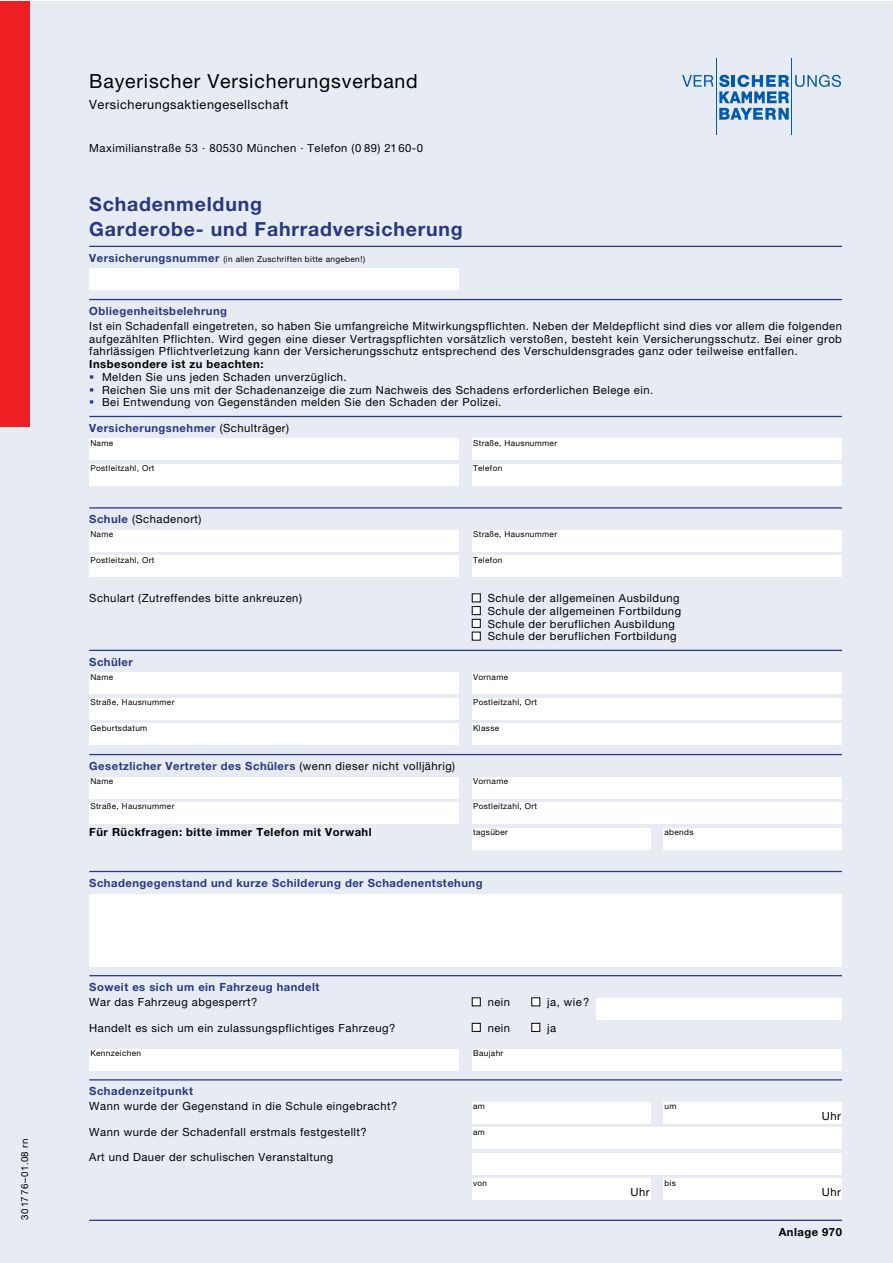
<style>
.page{position:relative;width:893px;height:1263px;background:#fff}
.page>*{position:absolute;margin:0;border:0;box-sizing:border-box;transform-origin:0 0}
.t1{font:700 19.5px/25.5px "Helvetica Neue";letter-spacing:.04em;color:#273882}
.t2{font:19.5px "Helvetica Neue";letter-spacing:.04em;color:#000}
.t3{font:12.75px "Helvetica Neue";letter-spacing:.04em;color:#000}
.t4{font:11.25px/12.8px "Helvetica Neue";letter-spacing:.04em;color:#000}
.t5{font:700 11.25px "Helvetica Neue";letter-spacing:.04em;color:#273882}
.t6{font:700 11.25px "Helvetica Neue";letter-spacing:.04em;color:#000}
.t7{font:9.75px "Helvetica Neue";letter-spacing:.03em;color:#000}
.t8{font:8.25px "Helvetica Neue";letter-spacing:.04em;color:#000}
.s1{font-weight:700;font-size:11.25px;color:#273882}
.s2{font-weight:400;color:#000}
.s3{font-weight:700;color:#273882}
</style>
<div class="page">
<div style="left:0;top:1px;width:893px;height:1262px;background:#e7ecf4"></div>
<hr style="left:89px;top:246px;width:753px;height:1px;background:#273882">
<hr style="left:89px;top:299px;width:753px;height:1px;background:#273882">
<hr style="left:89px;top:416px;width:753px;height:1px;background:#273882">
<hr style="left:89px;top:507px;width:753px;height:1px;background:#273882">
<hr style="left:89px;top:650px;width:753px;height:1px;background:#273882">
<hr style="left:89px;top:754px;width:753px;height:1px;background:#273882">
<hr style="left:89px;top:871px;width:753px;height:1px;background:#273882">
<hr style="left:89px;top:975px;width:753px;height:1px;background:#273882">
<hr style="left:89px;top:1079px;width:753px;height:1px;background:#273882">
<div style="left:663px;top:1179px;width:179px;height:21px;background:#fff"></div>
<div style="left:472px;top:1179px;width:179px;height:21px;background:#fff"></div>
<div style="left:472px;top:1153px;width:370px;height:21px;background:#fff"></div>
<div style="left:472px;top:1128px;width:370px;height:21px;background:#fff"></div>
<div style="left:663px;top:1102px;width:179px;height:21px;background:#fff"></div>
<div style="left:472px;top:1102px;width:179px;height:21px;background:#fff"></div>
<div style="left:472px;top:1049px;width:370px;height:21px;background:#fff"></div>
<div style="left:89px;top:1049px;width:370px;height:21px;background:#fff"></div>
<div style="left:532px;top:1023px;width:8px;height:8px;background:#fff"></div>
<div style="left:531px;top:1023px;width:9px;height:8px;border:1px solid #000"></div>
<div style="left:472px;top:1023px;width:8px;height:8px;background:#fff"></div>
<div style="left:472px;top:1023px;width:8px;height:8px;border:1px solid #000"></div>
<div style="left:596px;top:998px;width:246px;height:21px;background:#fff"></div>
<div style="left:532px;top:998px;width:8px;height:8px;background:#fff"></div>
<div style="left:472px;top:998px;width:8px;height:8px;background:#fff"></div>
<div style="left:89px;top:945px;width:753px;height:21px;background:#fff"></div>
<div style="left:89px;top:894px;width:753px;height:21px;background:#fff"></div>
<div style="left:663px;top:828px;width:179px;height:21px;background:#fff"></div>
<div style="left:472px;top:828px;width:179px;height:21px;background:#fff"></div>
<div style="left:472px;top:802px;width:370px;height:22px;background:#fff"></div>
<div style="left:89px;top:802px;width:370px;height:22px;background:#fff"></div>
<div style="left:472px;top:777px;width:370px;height:21px;background:#fff"></div>
<div style="left:89px;top:777px;width:370px;height:21px;background:#fff"></div>
<div style="left:472px;top:724px;width:370px;height:21px;background:#fff"></div>
<div style="left:89px;top:724px;width:370px;height:21px;background:#fff"></div>
<div style="left:472px;top:698px;width:370px;height:21px;background:#fff"></div>
<div style="left:89px;top:698px;width:370px;height:21px;background:#fff"></div>
<div style="left:472px;top:673px;width:370px;height:21px;background:#fff"></div>
<div style="left:89px;top:673px;width:370px;height:21px;background:#fff"></div>
<div style="left:472px;top:632px;width:8px;height:8px;background:#fff"></div>
<div style="left:472px;top:619px;width:8px;height:8px;background:#fff"></div>
<div style="left:472px;top:619px;width:8px;height:9px;border:1px solid #000"></div>
<div style="left:472px;top:606px;width:8px;height:9px;background:#fff"></div>
<div style="left:472px;top:606px;width:8px;height:9px;border:1px solid #000"></div>
<div style="left:472px;top:594px;width:8px;height:8px;background:#fff"></div>
<div style="left:472px;top:556px;width:370px;height:21px;background:#fff"></div>
<div style="left:89px;top:556px;width:370px;height:21px;background:#fff"></div>
<div style="left:472px;top:530px;width:370px;height:21px;background:#fff"></div>
<div style="left:89px;top:530px;width:370px;height:21px;background:#fff"></div>
<div style="left:472px;top:464px;width:370px;height:22px;background:#fff"></div>
<div style="left:89px;top:464px;width:370px;height:22px;background:#fff"></div>
<div style="left:472px;top:439px;width:370px;height:21px;background:#fff"></div>
<div style="left:89px;top:439px;width:370px;height:21px;background:#fff"></div>
<div style="left:89px;top:269px;width:370px;height:21px;background:#fff"></div>
<hr style="left:716px;top:58px;width:1px;height:77px;background:#015aaa">
<hr style="left:791px;top:58px;width:1px;height:77px;background:#015aaa">
<svg style="left:682px;top:75px;width:31px;height:12px"></svg>
<svg style="left:795px;top:75px;width:46px;height:12px"></svg>
<svg style="left:719px;top:75px;width:70px;height:45px"></svg>
<div style="left:0;top:1px;width:30px;height:426px;background:#ee1f23"></div>
<hr style="left:89px;top:1220px;width:753px;height:1px;background:#273882">
<div style="left:89px;top:902px;width:753px;height:56px;background:#fff"></div>
<p class="t7" style="left:21px;top:1220px;width:82px;rotate:-90deg">30 17 76–01.08 rn</p>
<h1 class="t2" style="left:89px;top:74px;width:330px">Bayerischer Versicherungsverband</h1>
<p class="t3" style="left:89px;top:100px;width:201px">Versicherungsaktiengesellschaft</p>
<p class="t4" style="left:89px;top:143px;width:335px">Maximilianstraße 53 · 80530 München · Telefon (0 89) 2160-0</p>
<h1 class="t1" style="left:89px;top:193px;width:375px">Schadenmeldung<br>Garderobe- und Fahrradversicherung</h1>
<p class="t8" style="left:89px;top:256px;width:277px"><span class="s1">Versicherungsnummer</span> (in allen Zuschriften bitte angeben!)</p>
<p class="t5" style="left:89px;top:307px;width:139px">Obliegenheitsbelehrung</p>
<p class="t4" style="left:89px;top:321px;width:754px;text-align:justify">Ist ein Schadenfall eingetreten, so haben Sie umfangreiche Mitwirkungspflichten. Neben der Meldepflicht sind dies vor allem die folgenden aufgezählten Pflichten. Wird gegen eine dieser Vertragspflichten vorsätzlich verstoßen, besteht kein Versicherungsschutz. Bei einer grob fahrlässigen Pflichtverletzung kann der Versicherungsschutz entsprechend des Verschuldensgrades ganz oder teilweise entfallen.</p>
<p class="t6" style="left:89px;top:360px;width:176px">Insbesondere ist zu beachten:</p>
<p class="t4" style="left:102px;top:372px;width:553px">Melden Sie uns jeden Schaden unverzüglich.<br>Reichen Sie uns mit der Schadenanzeige die zum Nachweis des Schadens erforderlichen Belege ein.<br>Bei Entwendung von Gegenständen melden Sie den Schaden der Polizei.</p>
<p class="t5" style="left:89px;top:424px;width:201px">Versicherungsnehmer <span class="s2">(Schulträger)</span></p>
<p class="t8" style="left:90px;top:440px;width:24px">Name</p>
<p class="t8" style="left:473px;top:440px;width:86px">Straße, Hausnummer</p>
<p class="t8" style="left:90px;top:465px;width:66px">Postleitzahl, Ort</p>
<p class="t8" style="left:473px;top:465px;width:31px">Telefon</p>
<p class="t4" style="left:89px;top:514px;width:114px"><span class="s3">Schule</span> (Schadenort)</p>
<p class="t8" style="left:90px;top:531px;width:24px">Name</p>
<p class="t8" style="left:473px;top:531px;width:86px">Straße, Hausnummer</p>
<p class="t8" style="left:90px;top:557px;width:66px">Postleitzahl, Ort</p>
<p class="t8" style="left:473px;top:557px;width:31px">Telefon</p>
<p class="t4" style="left:89px;top:593px;width:214px">Schulart (Zutreffendes bitte ankreuzen)</p>
<p class="t4" style="left:488px;top:593px;width:195px">Schule der allgemeinen Ausbildung Schule der allgemeinen Fortbildung Schule der beruflichen Ausbildung Schule der beruflichen Fortbildung</p>
<p class="t5" style="left:89px;top:658px;width:45px">Schüler</p>
<p class="t8" style="left:90px;top:674px;width:24px">Name</p>
<p class="t8" style="left:473px;top:674px;width:37px">Vorname</p>
<p class="t8" style="left:90px;top:699px;width:86px">Straße, Hausnummer</p>
<p class="t8" style="left:473px;top:699px;width:66px">Postleitzahl, Ort</p>
<p class="t8" style="left:90px;top:725px;width:58px">Geburtsdatum</p>
<p class="t8" style="left:473px;top:725px;width:28px">Klasse</p>
<p class="t5" style="left:89px;top:762px;width:367px">Gesetzlicher Vertreter des Schülers <span class="s2">(wenn dieser nicht volljährig)</span></p>
<p class="t8" style="left:90px;top:778px;width:24px">Name</p>
<p class="t8" style="left:473px;top:778px;width:37px">Vorname</p>
<p class="t8" style="left:90px;top:803px;width:86px">Straße, Hausnummer</p>
<p class="t8" style="left:473px;top:803px;width:66px">Postleitzahl, Ort</p>
<p class="t6" style="left:89px;top:828px;width:284px">Für Rückfragen: bitte immer Telefon mit Vorwahl</p>
<p class="t8" style="left:473px;top:829px;width:36px">tagsüber</p>
<p class="t8" style="left:664px;top:829px;width:31px">abends</p>
<p class="t5" style="left:89px;top:879px;width:395px">Schadengegenstand und kurze Schilderung der Schadenentstehung</p>
<p class="t5" style="left:89px;top:983px;width:232px">Soweit es sich um ein Fahrzeug handelt</p>
<p class="t4" style="left:89px;top:997px;width:170px">War das Fahrzeug abgesperrt?</p>
<p class="t4" style="left:488px;top:997px;width:24px">nein</p>
<p class="t4" style="left:547px;top:997px;width:44px">ja, wie?</p>
<p class="t4" style="left:89px;top:1022px;width:307px">Handelt es sich um ein zulassungspflichtiges Fahrzeug?</p>
<p class="t4" style="left:488px;top:1022px;width:24px">nein</p>
<p class="t4" style="left:547px;top:1022px;width:11px">ja</p>
<p class="t8" style="left:90px;top:1050px;width:52px">Kennzeichen</p>
<p class="t8" style="left:473px;top:1050px;width:32px">Baujahr</p>
<p class="t5" style="left:89px;top:1087px;width:105px">Schadenzeitpunkt</p>
<p class="t4" style="left:89px;top:1101px;width:310px">Wann wurde der Gegenstand in die Schule eingebracht?</p>
<p class="t4" style="left:89px;top:1126px;width:279px">Wann wurde der Schadenfall erstmals festgestellt?</p>
<p class="t4" style="left:89px;top:1152px;width:246px">Art und Dauer der schulischen Veranstaltung</p>
<p class="t8" style="left:473px;top:1103px;width:13px">am</p>
<p class="t8" style="left:473px;top:1129px;width:13px">am</p>
<p class="t8" style="left:473px;top:1180px;width:16px">von</p>
<p class="t8" style="left:664px;top:1103px;width:13px">um</p>
<p class="t4" style="left:630px;top:1187px;width:21px">Uhr</p>
<p class="t8" style="left:664px;top:1180px;width:13px">bis</p>
<p class="t4" style="left:822px;top:1110px;width:21px">Uhr</p>
<p class="t4" style="left:822px;top:1187px;width:21px">Uhr</p>
<p class="t6" style="left:779px;top:1228px;width:65px">Anlage 970</p>
</div>
